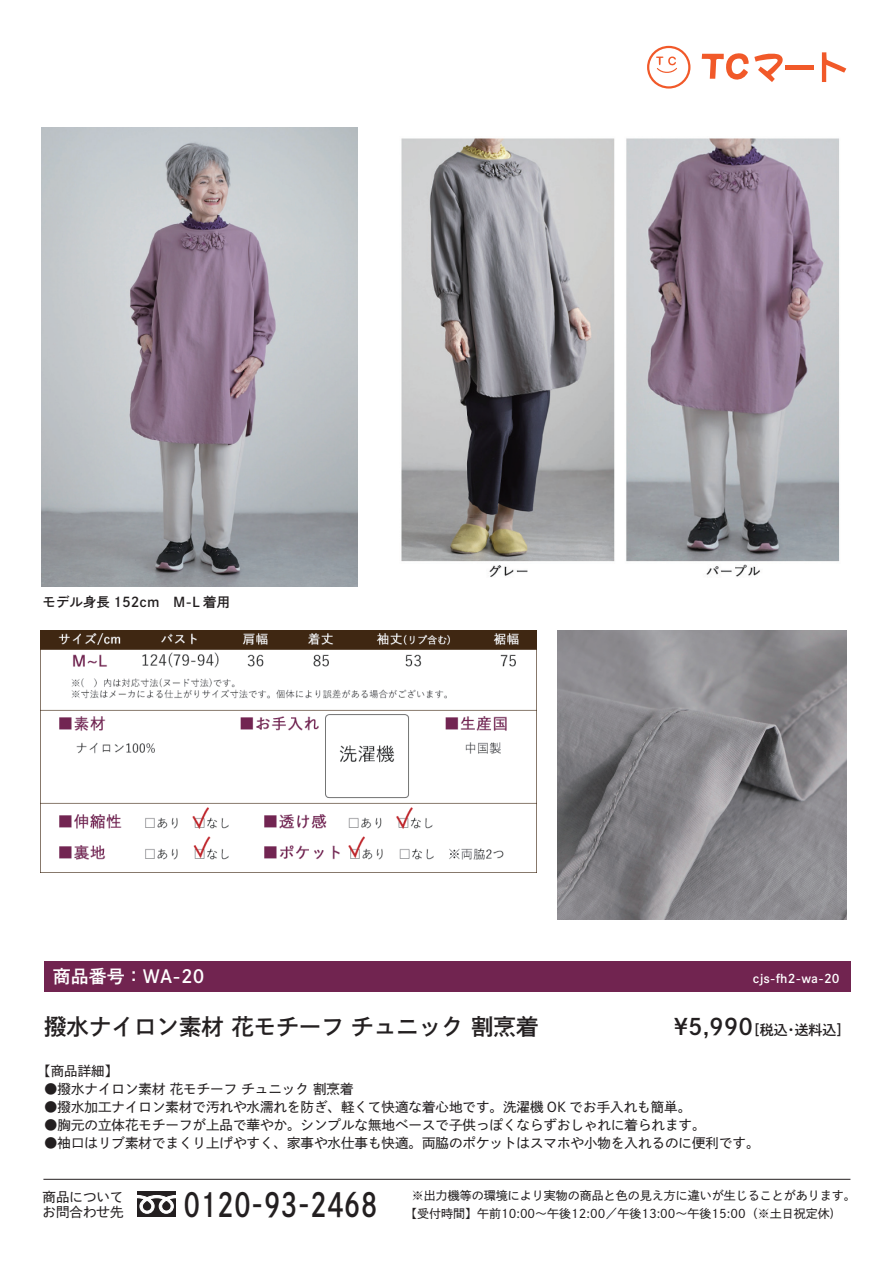
<style>
.page{position:relative;width:893px;height:1263px;background:#fff}
.page>*{position:absolute;margin:0;border:0;box-sizing:border-box;transform-origin:0 0}
.t1{font:32.55px "DNP Shuei Go Kin Std B";color:#231f20;scale:.8 1}
.t2{font:22.5px "DNP Shuei Go Kin Std B";color:#231f20}
.t3{font:18px "DNP Shuei Go Kin Std B";color:#fff}
.t4{font:13.95px "DNP Shuei Go Kin Std B";color:#231f20}
.t5{font:13.5px/15px "DNP Shuei Go Kin Std M";color:#231f20}
.t6{font:13.5px "DNP Shuei Go Kin Std B";color:#231f20}
.t7{font:12px "DNP Shuei Go Kin Std M";color:#231f20}
.t8{font:12px "DNP Shuei Go Kin Std B";color:#fff}
.s1{font-size:22.5px}
</style>
<div class="page">
<img style="left:401px;top:138px;width:439px;height:439px">
<img style="left:557px;top:630px;width:289px;height:289px">
<img style="left:40px;top:630px;width:496px;height:243px">
<img style="left:41px;top:128px;width:317px;height:458px">
<div style="left:44px;top:961px;width:806px;height:31px;background:#712450"></div>
<div style="left:137px;top:1191px;width:39px;height:26px;background:#231f20"></div>
<svg style="left:137px;top:1195px;width:39px;height:19px"></svg>
<hr style="left:43px;top:1179px;width:807px;height:1px;background:#231f20">
<svg style="left:822px;top:52px;width:24px;height:30px"></svg>
<svg style="left:702px;top:53px;width:81px;height:29px"></svg>
<div style="left:785px;top:65px;width:28px;height:5px;background:#f15929"></div>
<svg style="left:647px;top:46px;width:43px;height:43px"></svg>
<div style="left:649px;top:48px;width:39px;height:38px;background:#fff;border-radius:50%"></div>
<svg style="left:656px;top:56px;width:21px;height:17px"></svg>
<p class="t6" style="left:43px;top:592px;width:189px">モデル身長 152cm　M-L 着用</p>
<h3 class="t3" style="left:53px;top:964px;width:153px">商品番号：WA-20</h3>
<p class="t8" style="left:753px;top:970px;width:88px">cjs-fh2-wa-20</p>
<h2 class="t2" style="left:44px;top:1011px;width:496px">撥水ナイロン素材 花モチーフ チュニック 割烹着</h2>
<p class="t4" style="left:674px;top:1020px;width:178px"><span class="s1">¥5,990</span>［税込・送料込］</p>
<p class="t5" style="left:37px;top:1064px;width:82px">【商品詳細】</p>
<p class="t5" style="left:44px;top:1082px;width:311px">●撥水ナイロン素材 花モチーフ チュニック 割烹着</p>
<p class="t5" style="left:44px;top:1100px;width:649px">●撥水加工ナイロン素材で汚れや水濡れを防ぎ、軽くて快適な着心地です。洗濯機 OK でお手入れも簡単。</p>
<p class="t5" style="left:44px;top:1118px;width:663px">●胸元の立体花モチーフが上品で華やか。シンプルな無地ベースで子供っぽくならずおしゃれに着られます。</p>
<p class="t5" style="left:44px;top:1136px;width:717px">●袖口はリブ素材でまくり上げやすく、家事や水仕事も快適。両脇のポケットはスマホや小物を入れるのに便利です。</p>
<p class="t5" style="left:43px;top:1189px;width:82px">商品についてお問合わせ先</p>
<h1 class="t1" style="left:184px;top:1182px;width:244px">0120-93-2468</h1>
<p class="t7" style="left:412px;top:1188px;width:445px">※出力機等の環境により実物の商品と色の見え方に違いが生じることがあります。</p>
<p class="t7" style="left:411px;top:1205px;width:436px">【受付時間】午前10:00～午後12:00／午後13:00～午後15:00（※土日祝定休)　</p>
</div>
